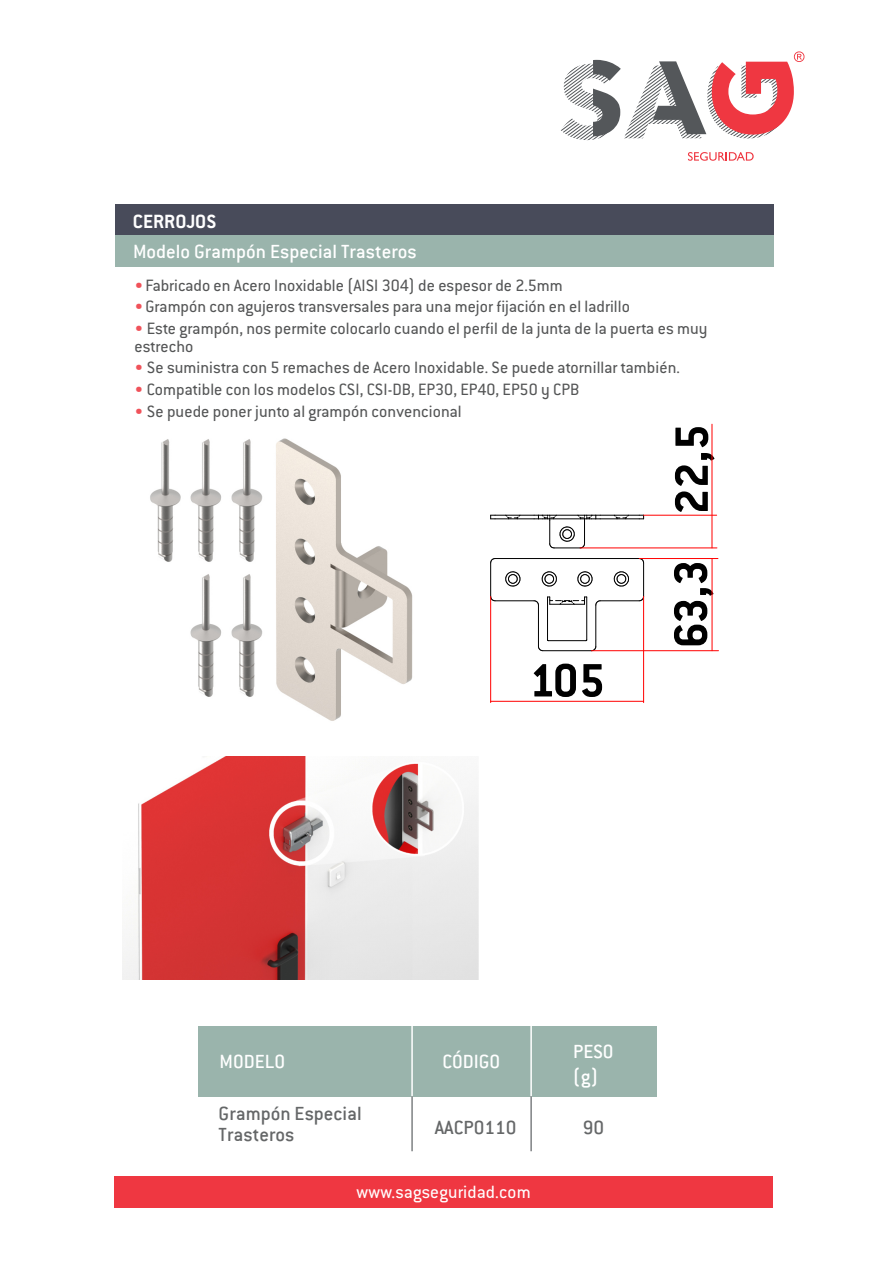
<style>
.page{position:relative;width:894px;height:1263px;background:#fff}
.page>*{position:absolute;margin:0;border:0;box-sizing:border-box;transform-origin:0 0}
.t1{font:700 51.3px "Conduit ITC";letter-spacing:-.015em;color:#000}
.t2{font:500 21px/25.2px "Conduit ITC";color:#fff}
.t3{font:500 21px/21px "Conduit ITC";color:#656768}
.t4{font:700 21px "Conduit ITC";color:#fff}
.t5{font:19.5px "Conduit ITC Std";letter-spacing:.01em;color:#fff}
.t6{font:18px/18px "Conduit ITC Std";letter-spacing:.005em;color:#545556}
.s1{color:#f0525a}
</style>
<div class="page">
<div style="left:115px;top:204px;width:658px;height:32px;background:#484b5a"></div>
<div style="left:115px;top:235px;width:658px;height:32px;background:#9ab4ac"></div>
<svg style="left:688px;top:152px;width:65px;height:9px"></svg>
<svg style="left:561px;top:51px;width:243px;height:89px"></svg>
<div style="left:115px;top:1176px;width:657px;height:32px;background:#ef3741"></div>
<div style="left:198px;top:1026px;width:458px;height:70px;background:#9ab4ac"></div>
<hr style="left:411px;top:1025px;width:1px;height:71px;background:#fff">
<hr style="left:530px;top:1025px;width:1px;height:71px;background:#fff">
<hr style="left:411px;top:1096px;width:1px;height:55px;background:#7e8183">
<hr style="left:530px;top:1096px;width:1px;height:55px;background:#7e8183">
<img style="left:150px;top:438px;width:263px;height:283px">
<hr style="left:586px;top:597px;width:1px;height:43px;background:#000">
<svg style="left:505px;top:571px;width:15px;height:16px"></svg>
<svg style="left:541px;top:571px;width:15px;height:16px"></svg>
<svg style="left:577px;top:571px;width:15px;height:16px"></svg>
<svg style="left:613px;top:571px;width:15px;height:16px"></svg>
<hr style="left:490px;top:563px;width:1px;height:33px;background:#000">
<hr style="left:600px;top:600px;width:39px;height:1px;background:#000">
<hr style="left:643px;top:563px;width:1px;height:33px;background:#000">
<hr style="left:495px;top:558px;width:144px;height:1px;background:#000">
<hr style="left:495px;top:600px;width:39px;height:1px;background:#000">
<hr style="left:538px;top:605px;width:1px;height:41px;background:#000">
<hr style="left:542px;top:650px;width:49px;height:1px;background:#000">
<hr style="left:595px;top:605px;width:1px;height:41px;background:#000">
<svg style="left:490px;top:558px;width:5px;height:5px"></svg>
<svg style="left:595px;top:600px;width:5px;height:5px"></svg>
<svg style="left:534px;top:600px;width:5px;height:5px"></svg>
<hr style="left:548px;top:640px;width:37px;height:1px;background:#000">
<hr style="left:547px;top:597px;width:1px;height:43px;background:#000">
<svg style="left:538px;top:640px;width:10px;height:11px"></svg>
<svg style="left:585px;top:640px;width:11px;height:11px"></svg>
<svg style="left:548px;top:597px;width:38px;height:8px"></svg>
<hr style="left:600px;top:515px;width:39px;height:1px;background:#000">
<hr style="left:495px;top:515px;width:39px;height:1px;background:#000">
<hr style="left:495px;top:518px;width:39px;height:1px;background:#000">
<hr style="left:600px;top:518px;width:39px;height:1px;background:#000">
<svg style="left:490px;top:515px;width:5px;height:4px"></svg>
<svg style="left:505px;top:515px;width:15px;height:5px"></svg>
<svg style="left:534px;top:515px;width:66px;height:34px"></svg>
<svg style="left:613px;top:515px;width:15px;height:5px"></svg>
<hr style="left:490px;top:596px;width:1px;height:107px;background:#f00">
<hr style="left:643px;top:596px;width:1px;height:107px;background:#f00">
<hr style="left:490px;top:701px;width:153px;height:1px;background:#f00">
<hr style="left:639px;top:558px;width:78px;height:1px;background:#f00">
<hr style="left:591px;top:650px;width:127px;height:1px;background:#f00">
<hr style="left:711px;top:558px;width:1px;height:93px;background:#f00">
<hr style="left:643px;top:515px;width:73px;height:1px;background:#f00">
<hr style="left:580px;top:548px;width:136px;height:1px;background:#f00">
<hr style="left:711px;top:424px;width:1px;height:124px;background:#f00">
<img style="left:122px;top:756px;width:356px;height:223px">
<p class="t4" style="left:133px;top:215px;width:85px">CERROJOS</p>
<p class="t2" style="left:133px;top:241px;width:285px">Modelo Grampón Especial Trasteros</p>
<p class="t6" style="left:134px;top:278px;width:429px"><span class="s1">•</span>Fabricado en Acero Inoxidable (AISI 304) de espesor de 2.5mm</p>
<p class="t6" style="left:134px;top:300px;width:497px"><span class="s1">•</span>Grampón con agujeros transversales para una mejor fijación en el ladrillo</p>
<p class="t6" style="left:134px;top:321px;width:574px"><span class="s1">•</span> Este grampón, nos permite colocarlo cuando el perfil de la junta de la puerta es muy estrecho</p>
<p class="t6" style="left:134px;top:361px;width:547px"><span class="s1">•</span> Se suministra con 5 remaches de Acero Inoxidable. Se puede atornillar también.</p>
<p class="t6" style="left:134px;top:382px;width:446px"><span class="s1">•</span> Compatible con los modelos CSI, CSI-DB, EP30, EP40, EP50 y CPB</p>
<p class="t6" style="left:134px;top:404px;width:329px"><span class="s1">•</span> Se puede poner junto al grampón convencional</p>
<h1 class="t1" style="left:675px;top:514px;width:91px;rotate:-90deg">22,5</h1>
<h1 class="t1" style="left:529px;top:664px;width:77px">105</h1>
<h1 class="t1" style="left:674px;top:648px;width:90px;rotate:-90deg">63,3</h1>
<p class="t2" style="left:219px;top:1051px;width:67px">MODELO</p>
<p class="t2" style="left:442px;top:1051px;width:59px">CÓDIGO</p>
<p class="t2" style="left:573px;top:1041px;width:42px">PESO (g)</p>
<p class="t3" style="left:218px;top:1105px;width:145px">Grampón Especial<br>Trasteros</p>
<p class="t3" style="left:434px;top:1119px;width:83px">AACP0110</p>
<p class="t3" style="left:582px;top:1119px;width:23px">90</p>
<p class="t5" style="left:356px;top:1186px;width:175px">www.sagseguridad.com</p>
</div>
